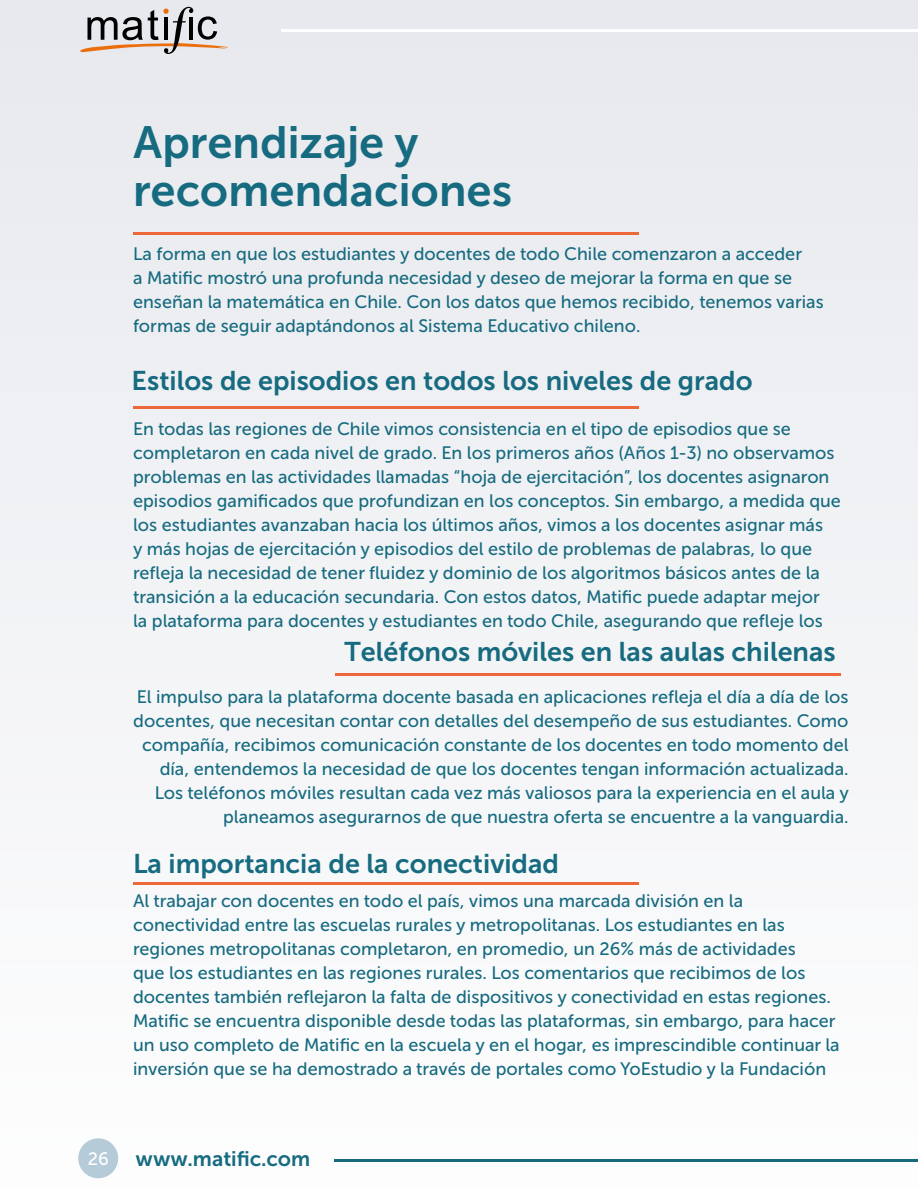
<style>
.page{position:relative;width:918px;height:1188px;background:#f2f3f5}
.page>*{position:absolute;margin:0;border:0;box-sizing:border-box;transform-origin:0 0}
.t1{font:45px/48px "Museo Sans Cyrl 700";color:#166b80}
.t2{font:27px "Museo Sans 700";color:#166b80}
.t3{font:21px "Museo Sans Cyrl 700";color:#166b80}
.t4{font:18px/24px "Museo Sans Cyrl 500";color:#166b80}
.t5{font:18px "Museo Sans Cyrl 500";color:#fff}
</style>
<div class="page">
<hr style="left:281px;top:30px;width:637px;height:2px;background:#fff">
<svg style="left:80px;top:7px;width:149px;height:47px"></svg>
<hr style="left:334px;top:1160px;width:583px;height:2px;background:#16697e">
<div style="left:78px;top:1138px;width:40px;height:40px;background:#b6cbd8;border-radius:50%"></div>
<hr style="left:133px;top:233px;width:505px;height:2px;background:#ec6839">
<hr style="left:133px;top:406px;width:505px;height:2px;background:#ec6839">
<hr style="left:336px;top:673px;width:505px;height:3px;background:#ec6839">
<hr style="left:133px;top:883px;width:505px;height:2px;background:#ec6839">
<h1 class="t1" style="left:133px;top:119px;width:381px">Aprendizaje y recomendaciones</h1>
<p class="t4" style="left:133px;top:242px;width:692px">La forma en que los estudiantes y docentes de todo Chile comenzaron a acceder<br>a Matific mostró una profunda necesidad y deseo de mejorar la forma en que se enseñan la matemática en Chile. Con los datos que hemos recibido, tenemos varias formas de seguir adaptándonos al Sistema Educativo chileno.</p>
<h2 class="t2" style="left:132px;top:366px;width:622px">Estilos de episodios en todos los niveles de grado</h2>
<p class="t4" style="left:133px;top:417px;width:709px">En todas las regiones de Chile vimos consistencia en el tipo de episodios que se completaron en cada nivel de grado. En los primeros años (Años 1-3) no observamos problemas en las actividades llamadas “hoja de ejercitación”, los docentes asignaron episodios gamificados que profundizan en los conceptos. Sin embargo, a medida que los estudiantes avanzaban hacia los últimos años, vimos a los docentes asignar más<br>y más hojas de ejercitación y episodios del estilo de problemas de palabras, lo que refleja la necesidad de tener fluidez y dominio de los algoritmos básicos antes de la transición a la educación secundaria. Con estos datos, Matific puede adaptar mejor<br>la plataforma para docentes y estudiantes en todo Chile, asegurando que refleje los</p>
<h2 class="t2" style="left:344px;top:637px;width:493px">Teléfonos móviles en las aulas chilenas</h2>
<p class="t4" style="left:133px;top:684px;width:717px;text-align:right">El impulso para la plataforma docente basada en aplicaciones refleja el día a día de los docentes, que necesitan contar con detalles del desempeño de sus estudiantes. Como compañía, recibimos comunicación constante de los docentes en todo momento del día, entendemos la necesidad de que los docentes tengan información actualizada.<br>Los teléfonos móviles resultan cada vez más valiosos para la experiencia en el aula y planeamos asegurarnos de que nuestra oferta se encuentre a la vanguardia.</p>
<h2 class="t2" style="left:133px;top:848px;width:427px">La importancia de la conectividad</h2>
<p class="t4" style="left:133px;top:888px;width:708px">Al trabajar con docentes en todo el país, vimos una marcada división en la conectividad entre las escuelas rurales y metropolitanas. Los estudiantes en las regiones metropolitanas completaron, en promedio, un 26% más de actividades<br>que los estudiantes en las regiones rurales. Los comentarios que recibimos de los docentes también reflejaron la falta de dispositivos y conectividad en estas regiones.<br>Matific se encuentra disponible desde todas las plataformas, sin embargo, para hacer un uso completo de Matific en la escuela y en el hogar, es imprescindible continuar la inversión que se ha demostrado a través de portales como YoEstudio y la Fundación</p>
<p class="t5" style="left:88px;top:1149px;width:23px">26</p>
<p class="t3" style="left:136px;top:1147px;width:176px">www.matific.com</p>
</div>
